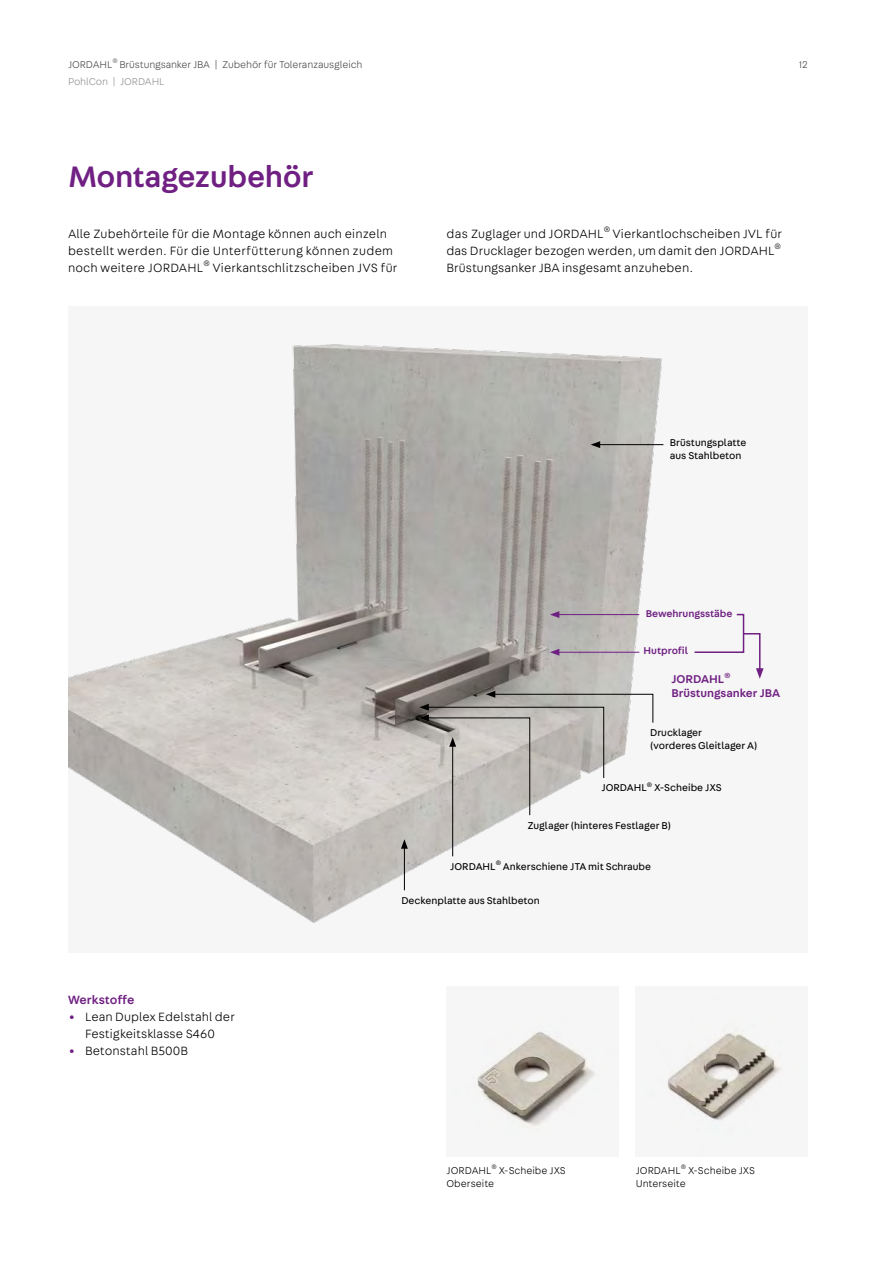
<style>
.page{position:relative;width:893px;height:1263px;background:#fff}
.page>*{position:absolute;margin:0;border:0;box-sizing:border-box;transform-origin:0 0}
.t1{font:500 31.5px "Fabriga";letter-spacing:-.01em;color:#6f2082}
.t2{font:300 12.75px/17px "Fabriga";letter-spacing:.005em;color:#000}
.t3{font:500 12.75px "Fabriga";letter-spacing:-.01em;color:#6f2082}
.t4{font:500 12px "Fabriga";color:#6f2082}
.t5{font:10.5px/13.6px "Fabriga";color:#000}
.t6{font:300 10.5px/13.6px "Fabriga";color:#000}
.t7{font:300 10.5px "Fabriga";letter-spacing:-.01em;color:#494948}
.t8{font:500 10.5px "Fabriga";color:#6f2082}
.t9{font:300 10.5px "Fabriga";letter-spacing:-.01em;color:#919292}
.t10{font:300 8.25px "Fabriga";color:#000}
.t11{font:500 7.8px "Fabriga";color:#6f2082}
</style>
<div class="page">
<img style="left:451px;top:1017px;width:149px;height:120px">
<img style="left:645px;top:1018px;width:163px;height:117px">
<div style="left:68px;top:306px;width:740px;height:646px;background:#f6f6f6"></div>
<img style="left:68px;top:344px;width:596px;height:579px">
<hr style="left:404px;top:846px;width:1px;height:44px;background:#000">
<svg style="left:401px;top:839px;width:7px;height:10px"></svg>
<hr style="left:452px;top:744px;width:1px;height:112px;background:#000">
<hr style="left:598px;top:444px;width:65px;height:1px;background:#000">
<svg style="left:591px;top:441px;width:9px;height:7px"></svg>
<svg style="left:419px;top:691px;width:235px;height:125px"></svg>
<hr style="left:557px;top:614px;width:82px;height:1px;background:#6f2082">
<svg style="left:550px;top:611px;width:9px;height:7px"></svg>
<hr style="left:557px;top:652px;width:82px;height:1px;background:#6f2082">
<svg style="left:550px;top:649px;width:9px;height:7px"></svg>
<svg style="left:694px;top:613px;width:70px;height:66px"></svg>
<p class="t7" style="left:68px;top:58px;width:296px">JORDAHL<sup>®</sup> Brüstungsanker JBA | Zubehör für Toleranzausgleich</p>
<p class="t9" style="left:68px;top:75px;width:98px">PohlCon | JORDAHL</p>
<h1 class="t1" style="left:68px;top:155px;width:247px">Montagezubehör</h1>
<p class="t2" style="left:68px;top:225px;width:327px">Alle Zubehörteile für die Montage können auch einzeln bestellt werden. Für die Unterfütterung können zudem noch weitere JORDAHL</p>
<p class="t10" style="left:203px;top:259px;width:8px">®</p>
<p class="t2" style="left:212px;top:259px;width:187px">Vierkantschlitzscheiben JVS für</p>
<p class="t7" style="left:799px;top:58px;width:10px">12</p>
<p class="t2" style="left:446px;top:225px;width:159px">das Zuglager und JORDAHL</p>
<p class="t10" style="left:604px;top:225px;width:8px">®</p>
<p class="t2" style="left:446px;top:225px;width:337px;text-indent:166px">Vierkantlochscheiben JVL für das Drucklager bezogen werden, um damit den JORDAHL</p>
<p class="t10" style="left:775px;top:242px;width:8px">®</p>
<p class="t2" style="left:446px;top:259px;width:248px">Brüstungsanker JBA insgesamt anzuheben.</p>
<p class="t3" style="left:68px;top:991px;width:68px">Werkstoffe</p>
<p class="t2" style="left:68px;top:1007px;width:168px;text-align:center"><sup>•</sup> Lean Duplex Edelstahl der<br>Festigkeitsklasse S460</p>
<p class="t2" style="left:68px;top:1041px;width:122px"><sup>•</sup> Betonstahl B500B</p>
<p class="t5" style="left:670px;top:435px;width:78px">Brüstungsplatte aus Stahlbeton</p>
<p class="t8" style="left:646px;top:607px;width:88px">Bewehrungsstäbe</p>
<p class="t8" style="left:643px;top:643px;width:46px">Hutprofil</p>
<p class="t4" style="left:671px;top:671px;width:54px">JORDAHL</p>
<p class="t11" style="left:724px;top:670px;width:8px">®</p>
<p class="t4" style="left:671px;top:685px;width:110px">Brüstungsanker JBA</p>
<p class="t5" style="left:650px;top:725px;width:109px">Drucklager<br>(vorderes Gleitlager A)</p>
<p class="t5" style="left:601px;top:781px;width:122px">JORDAHL<sup>®</sup> X-Scheibe JXS</p>
<p class="t5" style="left:527px;top:818px;width:145px">Zuglager (hinteres Festlager B)</p>
<p class="t5" style="left:450px;top:859px;width:202px">JORDAHL<sup>®</sup> Ankerschiene JTA mit Schraube</p>
<p class="t5" style="left:401px;top:893px;width:140px">Deckenplatte aus Stahlbeton</p>
<p class="t6" style="left:446px;top:1163px;width:121px">JORDAHL<sup>®</sup> X-Scheibe JXS<br>Oberseite</p>
<p class="t6" style="left:636px;top:1163px;width:121px">JORDAHL<sup>®</sup> X-Scheibe JXS<br>Unterseite</p>
</div>
